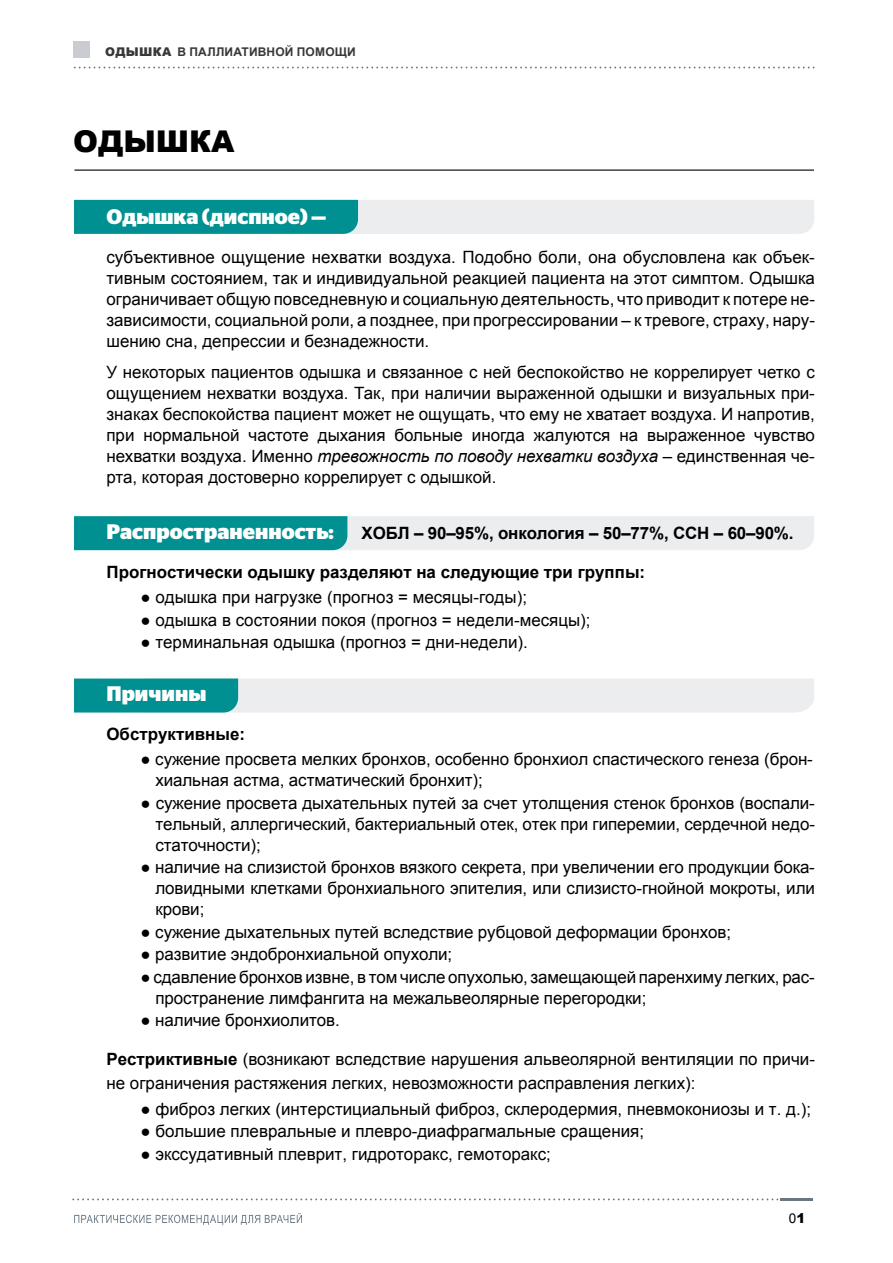
<style>
.page{position:relative;width:893px;height:1263px;background:#fff}
.page>*{position:absolute;margin:0;border:0;box-sizing:border-box;transform-origin:0 0}
.t1{font:900 30px "Arial";color:#000}
.t2{font:700 21px "Stag Sans LC Web";color:#fff}
.t3{font:16.95px/21px "Arial";letter-spacing:-.005em;color:#000;text-align:justify}
.t4{font:700 16.95px "Arial";color:#000}
.t5{font:13.5px "Arial";color:#000}
.t6{font:700 12px "Arial";letter-spacing:.015em;color:#383739}
.s1{font-weight:900}
.s2{font-style:italic}
.s3{font-family:"Stag Sans LC Web";font-size:21px;color:#fff}
.s4{font-weight:700}
</style>
<div class="page">
<svg style="left:74px;top:516px;width:740px;height:34px;background:#95cbcc"></svg>
<svg style="left:74px;top:678px;width:740px;height:34px;background:#b9d9da"></svg>
<svg style="left:75px;top:67px;width:740px;height:1px"></svg>
<div style="left:73px;top:41px;width:17px;height:17px;background:#c9ccd1"></div>
<svg style="left:74px;top:200px;width:740px;height:34px;background:#92c9cb"></svg>
<hr style="left:74px;top:170px;width:740px;height:1px;background:#000">
<svg style="left:73px;top:1198px;width:708px;height:2px"></svg>
<svg style="left:74px;top:1213px;width:228px;height:12px"></svg>
<hr style="left:781px;top:1198px;width:32px;height:2px;background:#697784">
<p class="t6" style="left:105px;top:44px;width:252px"><span class="s1">ОДЫШКА</span> В ПАЛЛИАТИВНОЙ ПОМОЩИ</p>
<h1 class="t1" style="left:73px;top:119px;width:163px">ОДЫШКА</h1>
<p class="t2" style="left:106px;top:201px;width:222px">Одышка (диспное) —</p>
<p class="t3" style="left:106px;top:247px;width:710px">субъективное ощущение нехватки воздуха. Подобно боли, она обусловлена как объек&shy;тивным состоянием, так и индивидуальной реакцией пациента на этот симптом. Одышка ограничивает общую повседневную и социальную деятельность, что приводит к потере не&shy;зависимости, социальной роли, а позднее, при прогрессировании <span class="s2">‒</span> к тревоге, страху, нару&shy;шению сна, депрессии и безнадежности.</p>
<p class="t3" style="left:106px;top:362px;width:710px">У некоторых пациентов одышка и связанное с ней беспокойство не коррелирует четко с ощущением нехватки воздуха. Так, при наличии выраженной одышки и визуальных при&shy;знаках беспокойства пациент может не ощущать, что ему не хватает воздуха. И напротив, при нормальной частоте дыхания больные иногда жалуются на выраженное чувство нехватки воздуха. Именно <span class="s2">тревожность по поводу нехватки воздуха</span> – единственная че&shy;рта, которая достоверно коррелирует с одышкой.</p>
<p class="t4" style="left:106px;top:522px;width:689px"><span class="s3">Распространенность:</span> ХОБЛ ‒ 90–95%, онкология ‒ 50–77%, ССН ‒ 60–90%.</p>
<p class="t4" style="left:106px;top:561px;width:540px">Прогностически одышку разделяют на следующие три группы:</p>
<p class="t3" style="left:140px;top:587px;width:388px">● одышка при нагрузке (прогноз = месяцы-годы);</p>
<p class="t3" style="left:140px;top:610px;width:452px">● одышка в состоянии покоя (прогноз = недели-месяцы);</p>
<p class="t3" style="left:140px;top:632px;width:389px">● терминальная одышка (прогноз = дни-недели).</p>
<p class="t2" style="left:106px;top:678px;width:101px">Причины</p>
<p class="t4" style="left:106px;top:723px;width:140px">Обструктивные:</p>
<p class="t3" style="left:155px;top:749px;width:659px;text-indent:-15px">● сужение просвета мелких бронхов, особенно бронхиол спастического генеза (брон&shy;хиальная астма, астматический бронхит);</p>
<p class="t3" style="left:155px;top:793px;width:661px;text-indent:-15px">● сужение просвета дыхательных путей за счет утолщения стенок бронхов (воспали&shy;тельный, аллергический, бактериальный отек, отек при гиперемии, сердечной недо&shy;статочности);</p>
<p class="t3" style="left:155px;top:857px;width:661px;text-indent:-15px">● наличие на слизистой бронхов вязкого секрета, при увеличении его продукции бока&shy;ловидными клетками бронхиального эпителия, или слизисто-гнойной мокроты, или крови;</p>
<p class="t3" style="left:140px;top:922px;width:592px">● сужение дыхательных путей вследствие рубцовой деформации бронхов;</p>
<p class="t3" style="left:140px;top:944px;width:313px">● развитие эндобронхиальной опухоли;</p>
<p class="t3" style="left:155px;top:967px;width:661px;text-indent:-15px">● сдавление бронхов извне, в том числе опухолью, замещающей паренхиму легких, рас&shy;пространение лимфангита на межальвеолярные перегородки;</p>
<p class="t3" style="left:140px;top:1010px;width:201px">● наличие бронхиолитов.</p>
<p class="t3" style="left:106px;top:1048px;width:710px;line-height:24px"><span class="s4">Рестриктивные</span> (возникают вследствие нарушения альвеолярной вентиляции по причи&shy;не ограничения растяжения легких, невозможности расправления легких):</p>
<p class="t3" style="left:140px;top:1099px;width:672px">● фиброз легких (интерстициальный фиброз, склеродермия, пневмокониозы и т. д.);</p>
<p class="t3" style="left:140px;top:1121px;width:505px">● большие плевральные и плевро-диафрагмальные сращения;</p>
<p class="t3" style="left:140px;top:1143px;width:412px">● экссудативный плеврит, гидроторакс, гемоторакс;</p>
<p class="t5" style="left:789px;top:1210px;width:18px">0<span class="s1">1</span></p>
</div>
